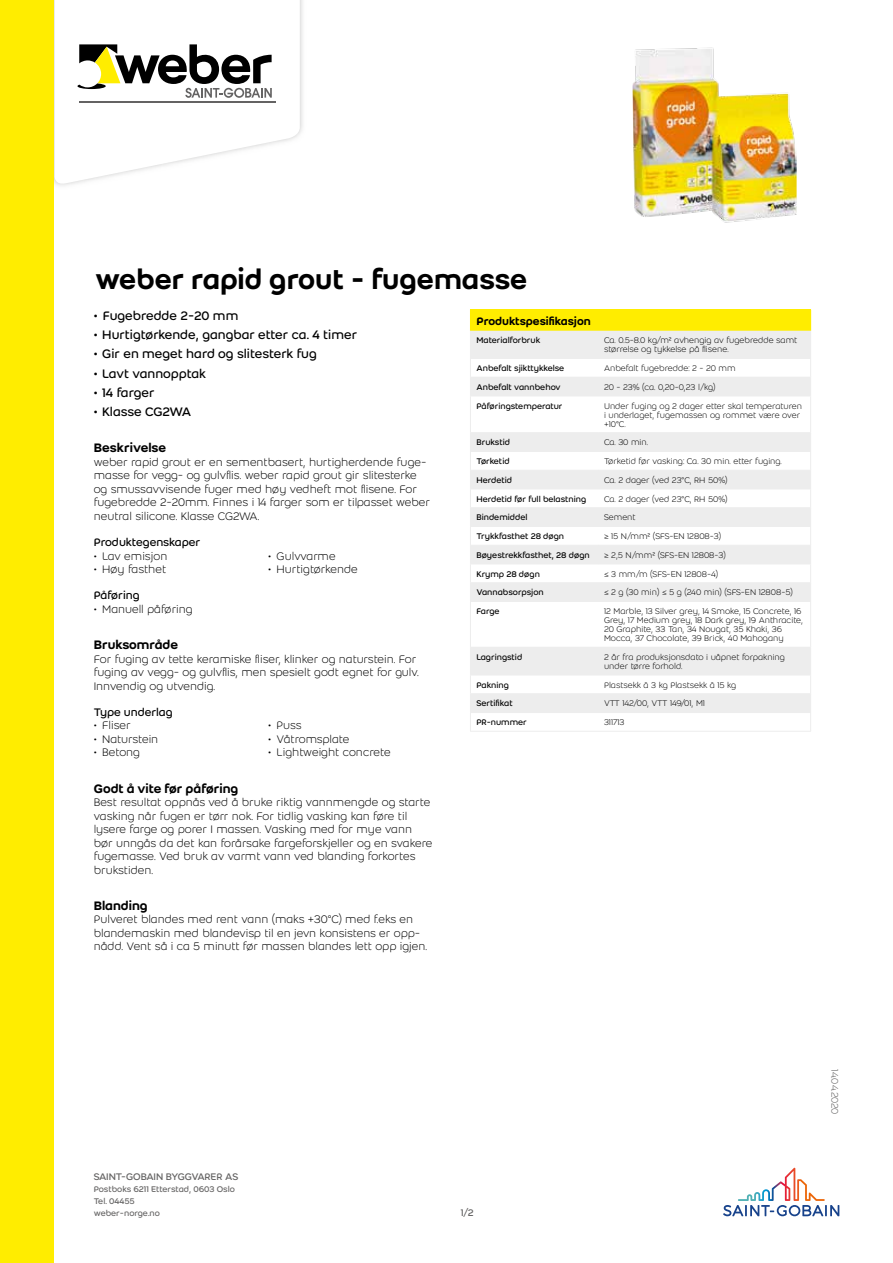
<style>
.page{position:relative;width:893px;height:1263px;background:#fff}
.page>*{position:absolute;margin:0;border:0;box-sizing:border-box;transform-origin:0 0}
.t1{font:500 30px "Weber";color:#000}
.t2{font:13.5px "Weber";color:#000}
.t3{font:500 13.5px "Weber";color:#000}
.t4{font:300 12px/13.5px "Weber";color:#000}
.t5{font:12px "Weber";color:#000}
.t6{font:500 12px "Weber";color:#000}
.t7{font:10.5px "Weber";letter-spacing:-.025em;color:#646363}
.t8{font:300 10.5px "Weber";letter-spacing:-.02em;color:#646363}
.t9{font:300 9px/9px "Weber";color:#000}
.t10{font:9px "Weber";color:#000}
.t11{font:9px/12px "Weber";color:#646363}
.t12{font:300 9px "Weber";letter-spacing:-.02em;color:#000}
</style>
<div class="page">
<svg style="left:55px;top:0;width:245px;height:186px"></svg>
<hr style="left:79px;top:101px;width:196px;height:1px;background:#646363">
<svg style="left:77px;top:44px;width:195px;height:54px"></svg>
<div style="left:0;top:0;width:54px;height:1263px;background:#ffed00"></div>
<svg style="left:723px;top:1168px;width:116px;height:48px"></svg>
<img style="left:633px;top:47px;width:164px;height:176px">
<div style="left:470px;top:310px;width:341px;height:21px;background:#ffed00"></div>
<svg style="left:471px;top:331px;width:339px;height:381px"></svg>
<hr style="left:470px;top:358px;width:128px;height:1px;background:#ededed">
<hr style="left:598px;top:358px;width:213px;height:1px;background:#ededed">
<hr style="left:470px;top:377px;width:128px;height:1px;background:#ededed">
<svg style="left:470px;top:330px;width:1px;height:66px"></svg>
<hr style="left:598px;top:377px;width:213px;height:1px;background:#ededed">
<svg style="left:810px;top:330px;width:1px;height:66px"></svg>
<hr style="left:470px;top:396px;width:128px;height:1px;background:#ededed">
<hr style="left:470px;top:396px;width:1px;height:36px;background:#ededed">
<hr style="left:598px;top:396px;width:213px;height:1px;background:#ededed">
<hr style="left:810px;top:396px;width:1px;height:36px;background:#ededed">
<hr style="left:470px;top:432px;width:128px;height:1px;background:#ededed">
<hr style="left:598px;top:432px;width:213px;height:1px;background:#ededed">
<hr style="left:470px;top:451px;width:128px;height:1px;background:#ededed">
<hr style="left:598px;top:451px;width:213px;height:1px;background:#ededed">
<hr style="left:470px;top:470px;width:128px;height:1px;background:#ededed">
<hr style="left:598px;top:470px;width:213px;height:1px;background:#ededed">
<hr style="left:470px;top:489px;width:128px;height:1px;background:#ededed">
<hr style="left:598px;top:489px;width:213px;height:1px;background:#ededed">
<hr style="left:470px;top:507px;width:128px;height:1px;background:#ededed">
<hr style="left:598px;top:507px;width:213px;height:1px;background:#ededed">
<hr style="left:470px;top:526px;width:128px;height:1px;background:#ededed">
<hr style="left:598px;top:526px;width:213px;height:1px;background:#ededed">
<hr style="left:470px;top:545px;width:128px;height:1px;background:#ededed">
<hr style="left:598px;top:545px;width:213px;height:1px;background:#ededed">
<hr style="left:470px;top:564px;width:128px;height:1px;background:#ededed">
<hr style="left:598px;top:564px;width:213px;height:1px;background:#ededed">
<hr style="left:470px;top:582px;width:128px;height:1px;background:#ededed">
<svg style="left:470px;top:433px;width:1px;height:168px"></svg>
<hr style="left:598px;top:582px;width:213px;height:1px;background:#ededed">
<svg style="left:810px;top:433px;width:1px;height:168px"></svg>
<hr style="left:470px;top:601px;width:128px;height:1px;background:#ededed">
<hr style="left:470px;top:602px;width:1px;height:45px;background:#ededed">
<hr style="left:598px;top:601px;width:213px;height:1px;background:#ededed">
<hr style="left:810px;top:602px;width:1px;height:45px;background:#ededed">
<hr style="left:470px;top:647px;width:128px;height:1px;background:#ededed">
<hr style="left:598px;top:647px;width:213px;height:1px;background:#ededed">
<hr style="left:470px;top:675px;width:128px;height:1px;background:#ededed">
<hr style="left:598px;top:675px;width:213px;height:1px;background:#ededed">
<hr style="left:470px;top:693px;width:128px;height:1px;background:#ededed">
<hr style="left:598px;top:693px;width:213px;height:1px;background:#ededed">
<hr style="left:470px;top:712px;width:128px;height:1px;background:#ededed">
<svg style="left:470px;top:648px;width:1px;height:83px"></svg>
<hr style="left:470px;top:731px;width:128px;height:1px;background:#ededed">
<hr style="left:598px;top:712px;width:213px;height:1px;background:#ededed">
<svg style="left:810px;top:648px;width:1px;height:83px"></svg>
<hr style="left:598px;top:731px;width:213px;height:1px;background:#ededed">
<h1 class="t1" style="left:95px;top:257px;width:434px">weber rapid grout - fugemasse</h1>
<p class="t2" style="left:94px;top:306px;width:146px">• Fugebredde 2-20 mm</p>
<p class="t2" style="left:94px;top:325px;width:265px">• Hurtigtørkende, gangbar etter ca. 4 timer</p>
<p class="t2" style="left:94px;top:344px;width:225px">• Gir en meget hard og slitesterk fug</p>
<p class="t2" style="left:94px;top:364px;width:114px">• Lavt vannopptak</p>
<p class="t2" style="left:94px;top:383px;width:62px">• 14 farger</p>
<p class="t2" style="left:94px;top:402px;width:99px">• Klasse CG2WA</p>
<p class="t3" style="left:94px;top:438px;width:74px">Beskrivelse</p>
<p class="t4" style="left:94px;top:455px;width:338px">weber rapid grout er en sementbasert, hurtigherdende fuge&shy;masse for vegg- og gulvflis. weber rapid grout gir slitesterke og smussavvisende fuger med høy vedheft mot flisene. For fugebredde 2-20mm. Finnes i 14 farger som er tilpasset weber neutral silicone. Klasse CG2WA.</p>
<p class="t5" style="left:94px;top:534px;width:108px">Produktegenskaper</p>
<p class="t4" style="left:94px;top:549px;width:75px">• Lav emisjon</p>
<p class="t4" style="left:94px;top:562px;width:74px">• Høy fasthet</p>
<p class="t6" style="left:476px;top:312px;width:116px">Produktspesifikasjon</p>
<p class="t10" style="left:476px;top:334px;width:65px">Materialforbruk</p>
<p class="t9" style="left:604px;top:336px;width:195px">Ca. 0.5-8.0 kg/m² avhengig av fugebredde samt størrelse og tykkelse på flisene.</p>
<p class="t10" style="left:476px;top:362px;width:89px">Anbefalt sjikttykkelse</p>
<p class="t9" style="left:604px;top:364px;width:133px">Anbefalt fugebredde: 2 - 20 mm</p>
<p class="t10" style="left:476px;top:381px;width:86px">Anbefalt vannbehov</p>
<p class="t9" style="left:604px;top:382px;width:113px">20 - 23% (ca. 0,20-0,23 l/kg)</p>
<p class="t10" style="left:476px;top:399px;width:88px">Påføringstemperatur</p>
<p class="t9" style="left:604px;top:401px;width:199px">Under fuging og 2 dager etter skal temperaturen i underlaget, fugemassen og rommet være over +10°C.</p>
<p class="t10" style="left:476px;top:436px;width:35px">Brukstid</p>
<p class="t9" style="left:604px;top:438px;width:46px">Ca. 30 min.</p>
<p class="t10" style="left:476px;top:455px;width:35px">Tørketid</p>
<p class="t9" style="left:604px;top:457px;width:179px">Tørketid før vasking: Ca. 30 min. etter fuging.</p>
<p class="t10" style="left:476px;top:474px;width:37px">Herdetid</p>
<p class="t9" style="left:604px;top:475px;width:125px">Ca. 2 dager (ved 23°C, RH 50%)</p>
<p class="t10" style="left:476px;top:492px;width:111px">Herdetid før full belastning</p>
<p class="t9" style="left:604px;top:494px;width:125px">Ca. 2 dager (ved 23°C, RH 50%)</p>
<p class="t10" style="left:476px;top:511px;width:53px">Bindemiddel</p>
<p class="t9" style="left:604px;top:513px;width:33px">Sement</p>
<p class="t10" style="left:476px;top:530px;width:89px">Trykkfasthet 28 døgn</p>
<p class="t9" style="left:604px;top:532px;width:119px">≥ 15 N/mm² (SFS-EN 12808-3)</p>
<p class="t10" style="left:476px;top:549px;width:115px">Bøyestrekkfasthet, 28 døgn</p>
<p class="t9" style="left:604px;top:550px;width:123px">≥ 2,5 N/mm² (SFS-EN 12808-3)</p>
<p class="t10" style="left:476px;top:567px;width:65px">Krymp 28 døgn</p>
<p class="t9" style="left:604px;top:569px;width:116px">≤ 3 mm/m (SFS-EN 12808-4)</p>
<p class="t10" style="left:476px;top:586px;width:69px">Vannabsorpsjon</p>
<p class="t9" style="left:604px;top:588px;width:190px">≤ 2 g (30 min) ≤ 5 g (240 min) (SFS-EN 12808-5)</p>
<p class="t10" style="left:476px;top:605px;width:25px">Farge</p>
<p class="t9" style="left:604px;top:607px;width:201px">12 Marble, 13 Silver grey, 14 Smoke, 15 Concrete, 16<br>Grey, 17 Medium grey, 18 Dark grey, 19 Anthracite, 20 Graphite, 33 Tan, 34 Nougat, 35 Khaki, 36<br>Mocca, 37 Chocolate, 39 Brick, 40 Mahogany</p>
<p class="t10" style="left:476px;top:651px;width:47px">Lagringstid</p>
<p class="t9" style="left:604px;top:652px;width:182px">2 år fra produksjonsdato i uåpnet forpakning under tørre forhold.</p>
<p class="t10" style="left:476px;top:678px;width:34px">Pakning</p>
<p class="t9" style="left:604px;top:680px;width:134px">Plastsekk á 3 kg Plastsekk á 15 kg</p>
<p class="t10" style="left:476px;top:697px;width:38px">Sertifikat</p>
<p class="t12" style="left:604px;top:697px;width:102px">VTT 142/00, VTT 149/01, M1</p>
<p class="t10" style="left:476px;top:716px;width:52px">PR-nummer</p>
<p class="t9" style="left:604px;top:718px;width:22px">311713</p>
<p class="t4" style="left:268px;top:549px;width:69px">• Gulvvarme</p>
<p class="t4" style="left:268px;top:562px;width:91px">• Hurtigtørkende</p>
<p class="t5" style="left:94px;top:587px;width:47px">Påføring</p>
<p class="t4" style="left:94px;top:602px;width:100px">• Manuell påføring</p>
<p class="t3" style="left:94px;top:635px;width:86px">Bruksområde</p>
<p class="t4" style="left:94px;top:652px;width:327px">For fuging av tette keramiske fliser, klinker og naturstein. For fuging av vegg- og gulvflis, men spesielt godt egnet for gulv.<br>Innvendig og utvendig.</p>
<p class="t5" style="left:94px;top:704px;width:80px">Type underlag</p>
<p class="t4" style="left:94px;top:718px;width:39px">• Fliser</p>
<p class="t4" style="left:94px;top:732px;width:66px">• Naturstein</p>
<p class="t4" style="left:94px;top:745px;width:48px">• Betong</p>
<p class="t4" style="left:268px;top:718px;width:35px">• Puss</p>
<p class="t4" style="left:268px;top:732px;width:83px">• Våtromsplate</p>
<p class="t4" style="left:268px;top:745px;width:124px">• Lightweight concrete</p>
<p class="t3" style="left:94px;top:778px;width:146px">Godt å vite før påføring</p>
<p class="t4" style="left:94px;top:795px;width:340px">Best resultat oppnås ved å bruke riktig vannmengde og starte vasking når fugen er tørr nok. For tidlig vasking kan føre til lysere farge og porer I massen. Vasking med for mye vann bør unngås da det kan forårsake fargeforskjeller og en svakere fugemasse. Ved bruk av varmt vann ved blanding forkortes brukstiden.</p>
<p class="t3" style="left:94px;top:896px;width:56px">Blanding</p>
<p class="t4" style="left:94px;top:912px;width:335px">Pulveret blandes med rent vann (maks +30°C) med f.eks en blandemaskin med blandevisp til en jevn konsistens er opp&shy;nådd. Vent så i ca 5 minutt før massen blandes lett opp igjen.</p>
<p class="t7" style="left:94px;top:1169px;width:146px">SAINT-GOBAIN BYGGVARER AS</p>
<p class="t11" style="left:94px;top:1183px;width:143px">Postboks 6211 Etterstad, 0603 Oslo<br>Tel. 04455<br>weber-norge.no</p>
<p class="t7" style="left:461px;top:1205px;width:14px">1/2</p>
<p class="t8" style="left:842px;top:1069px;width:46px;rotate:90deg">14.04.2020</p>
</div>
